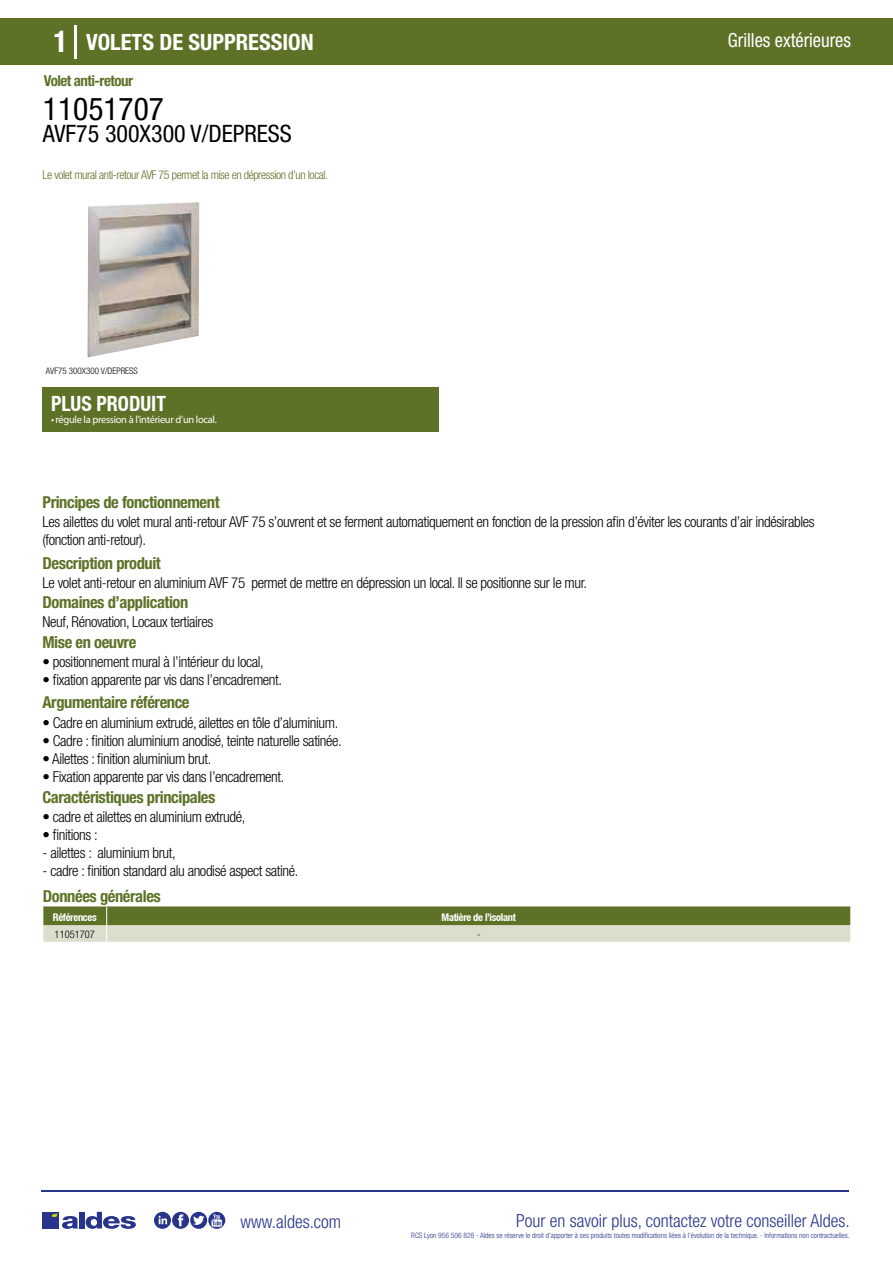
<style>
.page{position:relative;width:893px;height:1263px;background:#fff}
.page>*{position:absolute;margin:0;border:0;box-sizing:border-box;transform-origin:0 0}
.t1{font:condensed 31.5px "Helvetica Neue LT Std";color:#000}
.t2{font:condensed 24px "Helvetica Neue LT Std";color:#000}
.t3{font:700 condensed 22.5px "Helvetica Neue LT Std";color:#fff}
.t4{font:700 condensed 21px "Helvetica Neue";color:#fff;scale:.95 1}
.t5{font:condensed 19.5px "Helvetica Neue LT Std";color:#fff;scale:.95 1}
.t6{font:300 condensed 18px "Helvetica Neue";color:#28348b}
.t7{font:700 condensed 16.5px "Helvetica Neue LT Std";letter-spacing:-.025em;color:#5d7227}
.t8{font:300 condensed 15px/18px "Helvetica Neue LT Std";letter-spacing:-.025em;color:#000}
.t9{font:700 condensed 15px "Helvetica Neue LT Std";letter-spacing:-.035em;color:#5d7227}
.t10{font:300 condensed 12px "Helvetica Neue LT Std";letter-spacing:-.035em;color:#5d7227}
.t11{font:10.5px "Myriad Pro";letter-spacing:-.03em;color:#fff}
.t12{font:700 condensed 10.5px "Helvetica Neue";letter-spacing:-.03em;color:#fff}
.t13{font:300 condensed 10.5px "Helvetica Neue";color:#000}
.t14{font:300 condensed 9px "Helvetica Neue";color:#000}
.t15{font:300 condensed 7.5px "Helvetica Neue";color:#28348b}
.s1{font-size:30px}
</style>
<div class="page">
<div style="left:0;top:18px;width:893px;height:46px;background:#5d7227"></div>
<div style="left:43px;top:387px;width:396px;height:45px;background:#5d7227"></div>
<hr style="left:74px;top:25px;width:2px;height:33px;background:#fff">
<svg style="left:87px;top:202px;width:113px;height:156px;background:#bbb5b0"></svg>
<svg style="left:43px;top:906px;width:808px;height:36px;background:#9ba678"></svg>
<hr style="left:41px;top:1190px;width:808px;height:1px;background:#28348b">
<svg style="left:154px;top:1212px;width:71px;height:17px"></svg>
<div style="left:42px;top:1212px;width:17px;height:16px;background:#28348b"></div>
<div style="left:79px;top:1212px;width:5px;height:16px;background:#28348b"></div>
<svg style="left:86px;top:1212px;width:50px;height:17px"></svg>
<svg style="left:52px;top:1213px;width:26px;height:16px"></svg>
<h3 class="t3" style="left:54px;top:28px;width:262px"><span class="s1">1</span> VOLETS DE SUPPRESSION</h3>
<h3 class="t5" style="left:728px;top:29px;width:131px">Grilles extérieures</h3>
<p class="t9" style="left:44px;top:71px;width:91px">Volet anti-retour</p>
<h1 class="t1" style="left:43px;top:91px;width:122px">11051707</h1>
<h2 class="t2" style="left:43px;top:120px;width:250px">AVF75 300X300 V/DEPRESS</h2>
<p class="t10" style="left:43px;top:167px;width:287px">Le volet mural anti-retour AVF 75 permet la mise en dépression d’un local.</p>
<p class="t14" style="left:46px;top:365px;width:93px">AVF75 300X300 V/DEPRESS</p>
<p class="t14" style="left:46px;top:365px;width:42px">Volet AVF 75</p>
<h3 class="t4" style="left:51px;top:391px;width:122px">PLUS PRODUIT</h3>
<p class="t11" style="left:51px;top:413px;width:167px">• régule la pression à l’intérieur d’un local.</p>
<p class="t7" style="left:43px;top:492px;width:179px">Principes de fonctionnement</p>
<p class="t8" style="left:43px;top:513px;width:774px">Les ailettes du volet mural anti-retour AVF 75 s’ouvrent et se ferment automatiquement en fonction de la pression afin d’éviter les courants d’air indésirables (fonction anti-retour).</p>
<p class="t8" style="left:43px;top:573px;width:546px">Le volet anti-retour en aluminium AVF 75 permet de mettre en dépression un local. Il se positionne sur le mur.</p>
<p class="t8" style="left:43px;top:613px;width:172px">Neuf, Rénovation, Locaux tertiaires</p>
<p class="t8" style="left:43px;top:652px;width:223px">• positionnement mural à l’intérieur du local,</p>
<p class="t8" style="left:43px;top:670px;width:241px">• fixation apparente par vis dans l’encadrement.</p>
<p class="t7" style="left:43px;top:553px;width:120px">Description produit</p>
<p class="t7" style="left:43px;top:592px;width:147px">Domaines d’application</p>
<p class="t7" style="left:43px;top:632px;width:95px">Mise en oeuvre</p>
<p class="t7" style="left:43px;top:692px;width:149px">Argumentaire référence</p>
<p class="t8" style="left:43px;top:713px;width:297px">• Cadre en aluminium extrudé, ailettes en tôle d’aluminium.</p>
<p class="t8" style="left:43px;top:731px;width:301px">• Cadre : finition aluminium anodisé, teinte naturelle satinée.</p>
<p class="t8" style="left:43px;top:749px;width:170px">• Ailettes : finition aluminium brut.</p>
<p class="t8" style="left:43px;top:767px;width:243px">• Fixation apparente par vis dans l’encadrement.</p>
<p class="t7" style="left:43px;top:787px;width:174px">Caractéristiques principales</p>
<p class="t8" style="left:43px;top:808px;width:204px">• cadre et ailettes en aluminium extrudé,</p>
<p class="t8" style="left:43px;top:826px;width:57px">• finitions :</p>
<p class="t8" style="left:43px;top:844px;width:135px">- ailettes : aluminium brut,</p>
<p class="t8" style="left:43px;top:862px;width:257px">- cadre : finition standard alu anodisé aspect satiné.</p>
<p class="t7" style="left:43px;top:886px;width:119px">Données générales</p>
<p class="t12" style="left:53px;top:911px;width:45px">Références</p>
<p class="t12" style="left:442px;top:911px;width:76px">Matière de l’isolant</p>
<p class="t13" style="left:55px;top:928px;width:42px">11051707</p>
<p class="t13" style="left:477px;top:928px;width:5px">-</p>
<p class="t6" style="left:240px;top:1211px;width:102px">www.aldes.com</p>
<p class="t6" style="left:516px;top:1211px;width:335px">Pour en savoir plus, contactez votre conseiller Aldes.</p>
<p class="t15" style="left:411px;top:1230px;width:440px">RCS Lyon 956 506 828 - Aldes se réserve le droit d’apporter à ses produits toutes modifications liées à l’évolution de la technique. - Informations non contractuelles.</p>
</div>
